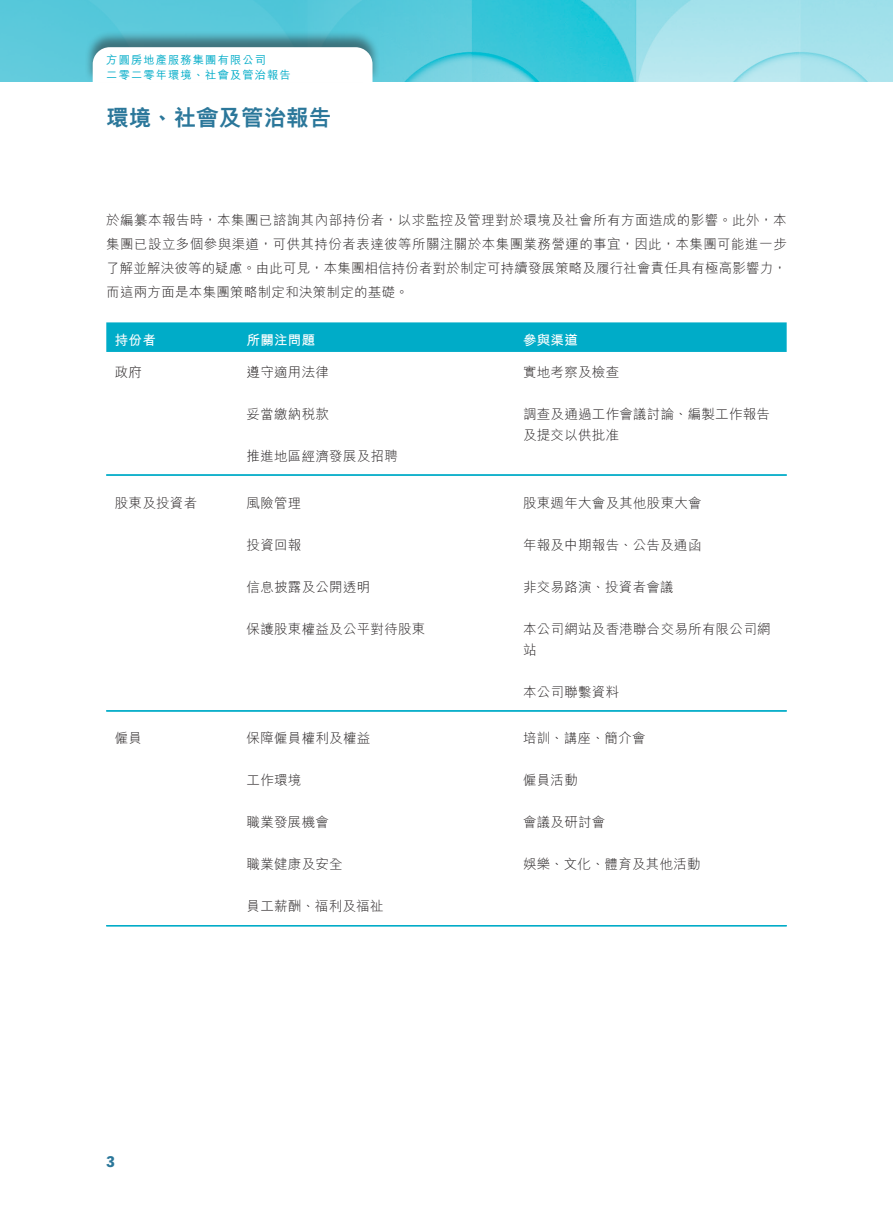
<style>
.page{position:relative;width:893px;height:1212px;background:#fff}
.page>*{position:absolute;margin:0;border:0;box-sizing:border-box;transform-origin:0 0}
.t1{font:800 22.5px "M Hei HK";color:#2b779a}
.t2{font:900 15px "Vectora LT Std";color:#2b779a}
.t3{font:300 13.5px/24px "M Hei HK";letter-spacing:.02em;color:#231f20}
.t4{font:700 13.5px "M Hei HK";letter-spacing:.02em;color:#fff}
.t5{font:500 11.25px/15px "M Hei HK";letter-spacing:.1em;color:#00acc8}
</style>
<div class="page">
<img style="left:663px;top:0;width:230px;height:82px">
<svg style="left:0;top:0;width:663px;height:82px;background:#53cadb"></svg>
<div style="left:84px;top:31px;width:297px;height:51px;background:#231f20;opacity:.5"></div>
<svg style="left:93px;top:47px;width:279px;height:35px"></svg>
<div style="left:106px;top:322px;width:681px;height:30px;background:#00acc8"></div>
<hr style="left:106px;top:474px;width:681px;height:1px;background:#00acc8">
<hr style="left:106px;top:475px;width:681px;height:1px;background:#00acc8">
<hr style="left:106px;top:710px;width:681px;height:1px;background:#00acc8">
<hr style="left:106px;top:711px;width:681px;height:1px;background:#00acc8">
<hr style="left:106px;top:925px;width:681px;height:1px;background:#00acc8">
<p class="t5" style="left:106px;top:52px;width:186px">方圓房地產服務集團有限公司<br>二零二零年環境、社會及管治報告</p>
<h1 class="t1" style="left:106px;top:107px;width:226px">環境、社會及管治報告</h1>
<p class="t3" style="left:106px;top:208px;width:682px;text-align:justify">於編纂本報告時，本集團已諮詢其內部持份者，以求監控及管理對於環境及社會所有方面造成的影響。此外，本集團已設立多個參與渠道，可供其持份者表達彼等所關注關於本集團業務營運的事宜，因此，本集團可能進一步了解並解決彼等的疑慮。由此可見，本集團相信持份者對於制定可持續發展策略及履行社會責任具有極高影響力，而這兩方面是本集團策略制定和決策制定的基礎。</p>
<p class="t4" style="left:523px;top:330px;width:56px">參與渠道</p>
<p class="t4" style="left:247px;top:330px;width:70px">所關注問題</p>
<p class="t4" style="left:115px;top:330px;width:43px">持份者</p>
<p class="t3" style="left:115px;top:360px;width:29px">政府</p>
<p class="t3" style="left:247px;top:360px;width:84px">遵守適用法律</p>
<p class="t3" style="left:247px;top:402px;width:84px">妥當繳納稅款</p>
<p class="t3" style="left:247px;top:444px;width:153px">推進地區經濟發展及招聘</p>
<p class="t3" style="left:523px;top:360px;width:98px">實地考察及檢查</p>
<p class="t3" style="left:523px;top:403px;width:249px;line-height:21px">調查及通過工作會議討論、編製工作報告及提交以供批准</p>
<p class="t3" style="left:115px;top:490px;width:84px">股東及投資者</p>
<p class="t3" style="left:247px;top:490px;width:56px">風險管理</p>
<p class="t3" style="left:247px;top:532px;width:56px">投資回報</p>
<p class="t3" style="left:247px;top:574px;width:125px">信息披露及公開透明</p>
<p class="t3" style="left:247px;top:616px;width:180px">保護股東權益及公平對待股東</p>
<p class="t3" style="left:523px;top:490px;width:180px">股東週年大會及其他股東大會</p>
<p class="t3" style="left:523px;top:532px;width:180px">年報及中期報告、公告及通函</p>
<p class="t3" style="left:523px;top:574px;width:152px">非交易路演、投資者會議</p>
<p class="t3" style="left:523px;top:618px;width:249px;line-height:21px">本公司網站及香港聯合交易所有限公司網站</p>
<p class="t3" style="left:523px;top:679px;width:98px">本公司聯繫資料</p>
<p class="t3" style="left:115px;top:726px;width:29px">僱員</p>
<p class="t3" style="left:247px;top:726px;width:125px">保障僱員權利及權益</p>
<p class="t3" style="left:247px;top:768px;width:56px">工作環境</p>
<p class="t3" style="left:247px;top:810px;width:84px">職業發展機會</p>
<p class="t3" style="left:247px;top:852px;width:98px">職業健康及安全</p>
<p class="t3" style="left:247px;top:894px;width:138px">員工薪酬、福利及福祉</p>
<p class="t3" style="left:523px;top:726px;width:124px">培訓、講座、簡介會</p>
<p class="t3" style="left:523px;top:768px;width:56px">僱員活動</p>
<p class="t3" style="left:523px;top:810px;width:84px">會議及研討會</p>
<p class="t3" style="left:523px;top:852px;width:179px">娛樂、文化、體育及其他活動</p>
<p class="t2" style="left:106px;top:1152px;width:10px">3</p>
</div>
